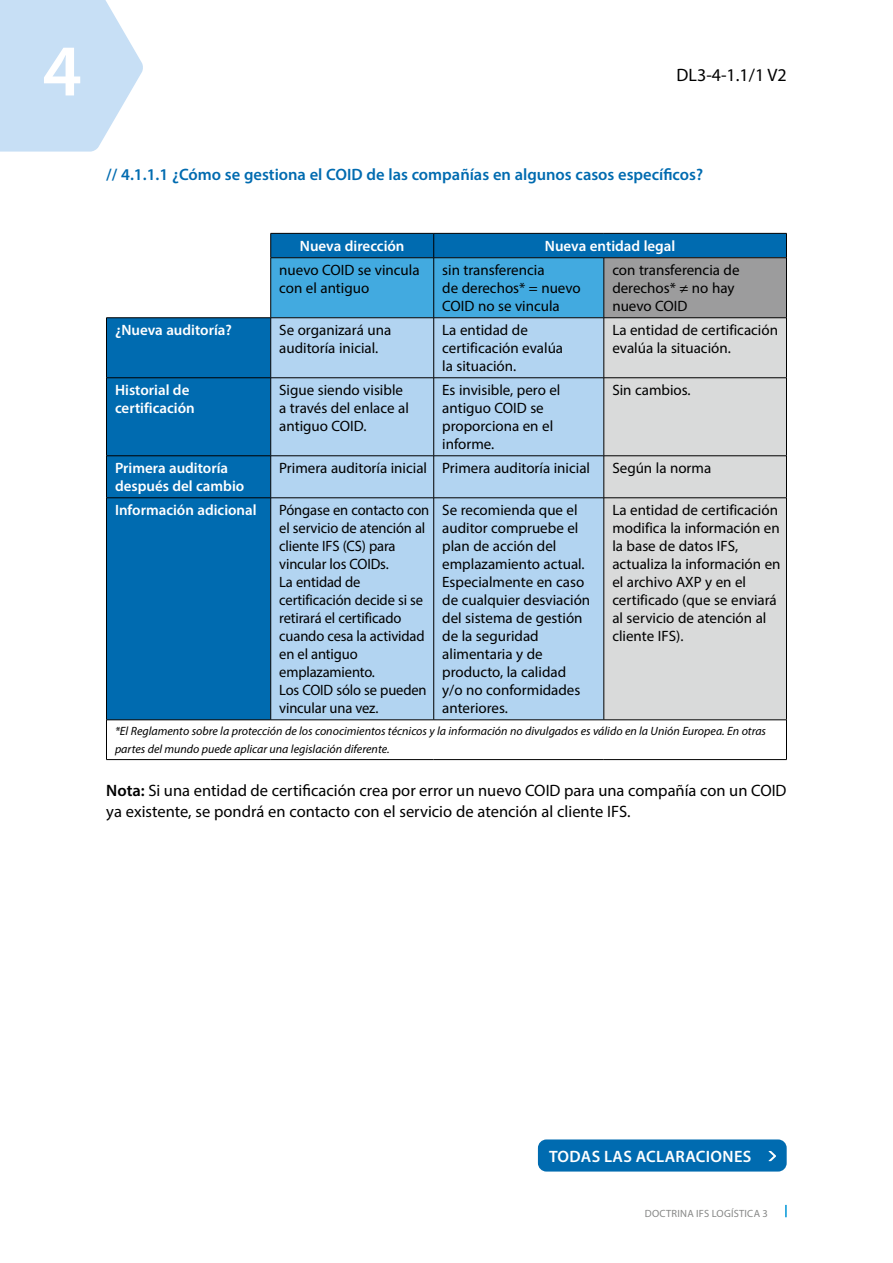
<style>
.page{position:relative;width:893px;height:1263px;background:#fff}
.page>*{position:absolute;margin:0;border:0;box-sizing:border-box;transform-origin:0 0}
.t1{font:600 73.5px "Myriad Pro";color:#fff}
.t2{font:18px "Myriad Pro";color:#000}
.t3{font:16.5px/21px "Myriad Pro";color:#000}
.t4{font:600 16.5px "Myriad Pro";color:#006bb0}
.t5{font:600 16.5px "Myriad Pro";letter-spacing:.02em;color:#fff}
.t6{font:15px/18px "Myriad Pro";color:#000}
.t7{font:600 15px/18px "Myriad Pro";color:#fff}
.t8{font:italic 12px/18px "Myriad Pro";color:#000}
.t9{font:10.5px "Myriad Pro";letter-spacing:.02em;color:#868786}
.s1{font-weight:600}
</style>
<div class="page">
<svg style="left:0;top:0;width:143px;height:152px;background:#cfe3f6"></svg>
<svg style="left:785px;top:1205px;width:2px;height:12px"></svg>
<div style="left:538px;top:1139px;width:249px;height:32px;background:#006bb0;border-radius:9px"></div>
<svg style="left:769px;top:1151px;width:7px;height:10px"></svg>
<svg style="left:107px;top:233px;width:679px;height:486px;fill:#006bb0"></svg>
<div style="left:604px;top:258px;width:182px;height:60px;background:#9c9c9d"></div>
<div style="left:271px;top:318px;width:333px;height:401px;background:#b2d4f1"></div>
<div style="left:605px;top:318px;width:181px;height:401px;background:#d9dada"></div>
<hr style="left:271px;top:233px;width:163px;height:1px;background:#000">
<hr style="left:434px;top:233px;width:170px;height:1px;background:#000">
<svg style="left:270px;top:234px;width:334px;height:83px;background:#2f97d0"></svg>
<hr style="left:604px;top:233px;width:183px;height:1px;background:#000">
<svg style="left:786px;top:234px;width:1px;height:23px"></svg>
<hr style="left:271px;top:257px;width:163px;height:1px;background:#000">
<hr style="left:434px;top:257px;width:170px;height:1px;background:#000">
<hr style="left:604px;top:257px;width:183px;height:1px;background:#000">
<hr style="left:270px;top:258px;width:1px;height:60px;background:#000">
<hr style="left:433px;top:258px;width:1px;height:60px;background:#000">
<hr style="left:604px;top:258px;width:1px;height:60px;background:#000">
<hr style="left:786px;top:258px;width:1px;height:60px;background:#000">
<hr style="left:106px;top:317px;width:165px;height:1px;background:#000">
<hr style="left:271px;top:317px;width:163px;height:1px;background:#000">
<hr style="left:434px;top:317px;width:170px;height:1px;background:#000">
<hr style="left:604px;top:317px;width:183px;height:1px;background:#000">
<hr style="left:106px;top:377px;width:165px;height:1px;background:#000">
<hr style="left:271px;top:377px;width:163px;height:1px;background:#000">
<hr style="left:434px;top:377px;width:170px;height:1px;background:#000">
<hr style="left:604px;top:377px;width:183px;height:1px;background:#000">
<hr style="left:106px;top:455px;width:165px;height:1px;background:#000">
<hr style="left:271px;top:455px;width:163px;height:1px;background:#000">
<hr style="left:434px;top:455px;width:170px;height:1px;background:#000">
<hr style="left:604px;top:455px;width:183px;height:1px;background:#000">
<hr style="left:106px;top:497px;width:165px;height:1px;background:#000">
<hr style="left:271px;top:497px;width:163px;height:1px;background:#000">
<hr style="left:434px;top:497px;width:170px;height:1px;background:#000">
<hr style="left:604px;top:497px;width:183px;height:1px;background:#000">
<hr style="left:786px;top:720px;width:1px;height:39px;background:#000">
<hr style="left:106px;top:318px;width:1px;height:60px;background:#000">
<hr style="left:270px;top:318px;width:1px;height:60px;background:#000">
<hr style="left:433px;top:318px;width:1px;height:60px;background:#000">
<hr style="left:604px;top:318px;width:1px;height:60px;background:#000">
<hr style="left:786px;top:318px;width:1px;height:60px;background:#000">
<hr style="left:106px;top:378px;width:1px;height:78px;background:#000">
<hr style="left:270px;top:378px;width:1px;height:78px;background:#000">
<hr style="left:433px;top:378px;width:1px;height:78px;background:#000">
<hr style="left:604px;top:378px;width:1px;height:78px;background:#000">
<hr style="left:786px;top:378px;width:1px;height:78px;background:#000">
<hr style="left:106px;top:456px;width:1px;height:42px;background:#000">
<hr style="left:270px;top:456px;width:1px;height:42px;background:#000">
<hr style="left:433px;top:456px;width:1px;height:42px;background:#000">
<hr style="left:604px;top:456px;width:1px;height:42px;background:#000">
<hr style="left:786px;top:456px;width:1px;height:42px;background:#000">
<hr style="left:106px;top:498px;width:1px;height:222px;background:#000">
<hr style="left:270px;top:498px;width:1px;height:222px;background:#000">
<hr style="left:433px;top:498px;width:1px;height:222px;background:#000">
<hr style="left:604px;top:498px;width:1px;height:222px;background:#000">
<hr style="left:786px;top:498px;width:1px;height:222px;background:#000">
<hr style="left:106px;top:719px;width:165px;height:1px;background:#000">
<hr style="left:271px;top:719px;width:163px;height:1px;background:#000">
<hr style="left:434px;top:719px;width:170px;height:1px;background:#000">
<hr style="left:604px;top:719px;width:183px;height:1px;background:#000">
<hr style="left:106px;top:759px;width:165px;height:1px;background:#000">
<hr style="left:271px;top:759px;width:163px;height:1px;background:#000">
<hr style="left:434px;top:759px;width:170px;height:1px;background:#000">
<hr style="left:604px;top:759px;width:183px;height:1px;background:#000">
<hr style="left:106px;top:720px;width:1px;height:39px;background:#000">
<h1 class="t1" style="left:42px;top:24px;width:41px">4</h1>
<p class="t2" style="left:677px;top:64px;width:112px">DL3-4-1.1/1 V2</p>
<p class="t4" style="left:106px;top:164px;width:598px">// 4.1.1.1 ¿Cómo se gestiona el COID de las compañías en algunos casos específicos?</p>
<p class="t7" style="left:300px;top:236px;width:106px">Nueva dirección</p>
<p class="t7" style="left:545px;top:236px;width:132px">Nueva entidad legal</p>
<p class="t6" style="left:279px;top:261px;width:142px">nuevo COID se vincula con el antiguo</p>
<p class="t6" style="left:442px;top:261px;width:140px">sin transferencia<br>de derechos* = nuevo<br>COID no se vincula</p>
<p class="t6" style="left:612px;top:261px;width:129px">con transferencia de derechos* ≠ no hay nuevo COID</p>
<p class="t7" style="left:115px;top:321px;width:118px">¿Nueva auditoría?</p>
<p class="t6" style="left:279px;top:321px;width:113px">Se organizará una auditoría inicial.</p>
<p class="t6" style="left:442px;top:321px;width:122px">La entidad de certificación evalúa la situación.</p>
<p class="t6" style="left:612px;top:321px;width:167px">La entidad de certificación evalúa la situación.</p>
<p class="t7" style="left:115px;top:381px;width:81px">Historial de certificación</p>
<p class="t6" style="left:279px;top:381px;width:131px">Sigue siendo visible a través del enlace al antiguo COID.</p>
<p class="t6" style="left:442px;top:381px;width:120px">Es invisible, pero el antiguo COID se proporciona en el informe.</p>
<p class="t6" style="left:612px;top:381px;width:80px">Sin cambios.</p>
<p class="t7" style="left:115px;top:459px;width:131px">Primera auditoría después del cambio</p>
<p class="t6" style="left:279px;top:459px;width:312px">Primera auditoría inicial Primera auditoría inicial</p>
<p class="t6" style="left:612px;top:459px;width:100px">Según la norma</p>
<p class="t7" style="left:115px;top:501px;width:143px">Información adicional</p>
<p class="t6" style="left:279px;top:501px;width:152px">Póngase en contacto con el servicio de atención al cliente IFS (CS) para vincular los COIDs.<br>La entidad de certificación decide si se retirará el certificado cuando cesa la actividad en el antiguo emplazamiento.<br>Los COID sólo se pueden vincular una vez.</p>
<p class="t6" style="left:442px;top:501px;width:150px">Se recomienda que el auditor compruebe el plan de acción del emplazamiento actual.<br>Especialmente en caso de cualquier desviación del sistema de gestión de la seguridad alimentaria y de producto, la calidad y/o no conformidades anteriores.</p>
<p class="t6" style="left:612px;top:501px;width:170px">La entidad de certificación modifica la información en la base de datos IFS, actualiza la información en el archivo AXP y en el certificado (que se enviará al servicio de atención al cliente IFS).</p>
<p class="t8" style="left:115px;top:722px;width:653px">*El Reglamento sobre la protección de los conocimientos técnicos y la información no divulgados es válido en la Unión Europea. En otras partes del mundo puede aplicar una legislación diferente.</p>
<p class="t3" style="left:106px;top:779px;width:682px"><span class="s1">Nota:</span> Si una entidad de certificación crea por error un nuevo COID para una compañía con un COID ya existente, se pondrá en contacto con el servicio de atención al cliente IFS.</p>
<p class="t5" style="left:549px;top:1146px;width:204px">TODAS LAS ACLARACIONES</p>
<p class="t9" style="left:645px;top:1207px;width:124px">DOCTRINA IFS LOGÍSTICA 3</p>
</div>
